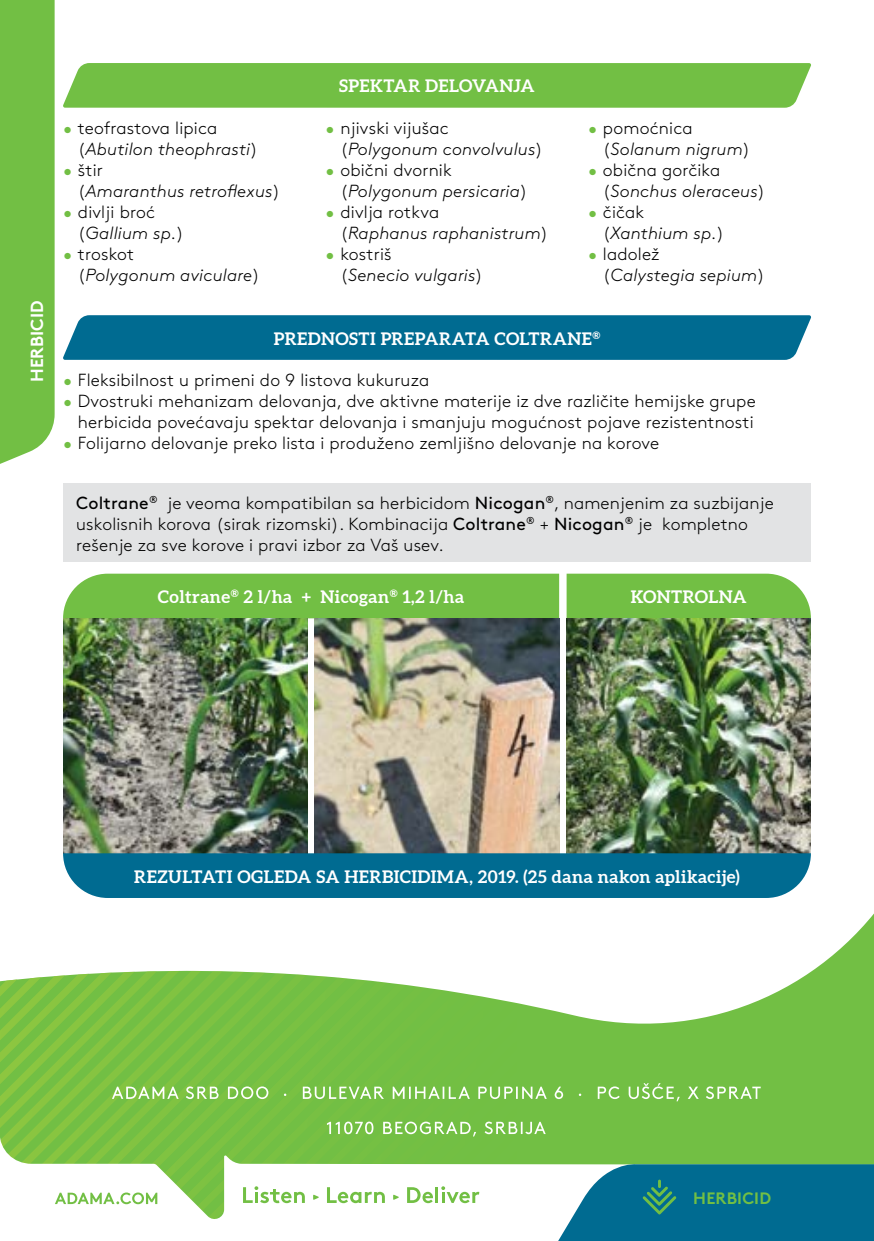
<style>
.page{position:relative;width:874px;height:1241px;background:#fff}
.page>*{position:absolute;margin:0;border:0;box-sizing:border-box;transform-origin:0 0}
.t1{font:300 17.5px/21px "Brown Pro";letter-spacing:.01em;color:#000}
.t2{font:italic 300 17.5px/21px "Brown Pro";letter-spacing:.01em;color:#000}
.t3{font:700 17.5px "Aleo";letter-spacing:.025em;color:#fff}
.t4{font:700 17.5px "Brown Pro";color:#fff}
.t5{font:700 16.45px "Brown Pro";letter-spacing:.01em;color:#72bf44}
.s1{color:#72bf44}
.s2{font-style:italic}
.s3{font-style:normal;color:#72bf44}
.s4{font-style:normal}
.s5{font-weight:400}
</style>
<div class="page">
<div style="left:566px;top:573px;width:244px;height:45px;background:#72bf44"></div>
<div style="left:63px;top:573px;width:496px;height:45px;background:#72bf44"></div>
<div style="left:63px;top:315px;width:748px;height:45px;background:#006b91"></div>
<div style="left:63px;top:483px;width:747px;height:79px;background:#e2e3e4"></div>
<div style="left:63px;top:63px;width:748px;height:45px;background:#72bf44"></div>
<div style="left:0;top:0;width:55px;height:464px;background:#72bf44"></div>
<svg style="left:0;top:915px;width:873px;height:325px"></svg>
<img style="left:63px;top:618px;width:244px;height:235px">
<img style="left:315px;top:618px;width:244px;height:235px">
<img style="left:566px;top:618px;width:244px;height:235px">
<div style="left:63px;top:853px;width:747px;height:44px;background:#006b91"></div>
<p class="t4" style="left:23px;top:382px;width:83px;rotate:-90deg">HERBICID</p>
<p class="t1" style="left:78px;top:116px;width:181px;text-indent:-15px"><span class="s1">•</span> teofrastova lipica (<span class="s2">Abutilon theophrasti</span>)</p>
<p class="t2" style="left:78px;top:158px;width:204px;text-indent:-15px"><span class="s3">•</span> <span class="s4">štir<br>(</span>Amaranthus retroflexus<span class="s4">)</span></p>
<p class="t1" style="left:78px;top:200px;width:108px;text-indent:-15px"><span class="s1">•</span> divlji broć (<span class="s2">Gallium sp.</span>)</p>
<p class="t2" style="left:78px;top:242px;width:183px;text-indent:-15px"><span class="s3">•</span> <span class="s4">troskot<br>(</span>Polygonum aviculare<span class="s4">)</span></p>
<p class="t3" style="left:339px;top:75px;width:197px">SPEKTAR DELOVANJA</p>
<p class="t2" style="left:340px;top:116px;width:204px;text-indent:-15px"><span class="s3">•</span> <span class="s4">njivski vijušac (</span>Polygonum convolvulus<span class="s4">)</span></p>
<p class="t2" style="left:340px;top:158px;width:188px;text-indent:-15px"><span class="s3">•</span> <span class="s4">obični dvornik (</span>Polygonum persicaria<span class="s4">)</span></p>
<p class="t2" style="left:340px;top:200px;width:209px;text-indent:-15px"><span class="s3">•</span> <span class="s4">divlja rotkva<br>(</span>Raphanus raphanistrum<span class="s4">)</span></p>
<p class="t2" style="left:340px;top:242px;width:144px;text-indent:-15px"><span class="s3">•</span> <span class="s4">kostriš<br>(</span>Senecio vulgaris<span class="s4">)</span></p>
<p class="t2" style="left:602px;top:116px;width:149px;text-indent:-15px"><span class="s3">•</span> <span class="s4">pomoćnica (</span>Solanum nigrum<span class="s4">)</span></p>
<p class="t2" style="left:602px;top:158px;width:164px;text-indent:-15px"><span class="s3">•</span> <span class="s4">obična gorčika (</span>Sonchus oleraceus<span class="s4">)</span></p>
<p class="t2" style="left:602px;top:200px;width:123px;text-indent:-15px"><span class="s3">•</span> <span class="s4">čičak (</span>Xanthium sp.<span class="s4">)</span></p>
<p class="t2" style="left:602px;top:242px;width:163px;text-indent:-15px"><span class="s3">•</span> <span class="s4">ladolež<br>(</span>Calystegia sepium<span class="s4">)</span></p>
<p class="t3" style="left:274px;top:327px;width:328px">PREDNOSTI PREPARATA COLTRANE<sup>®</sup></p>
<p class="t1" style="left:63px;top:368px;width:367px"><span class="s1">•</span> Fleksibilnost u primeni do 9 listova kukuruza</p>
<p class="t1" style="left:63px;top:389px;width:694px;text-align:right"><span class="s1">•</span> Dvostruki mehanizam delovanja, dve aktivne materije iz dve različite hemijske grupe herbicida povećavaju spektar delovanja i smanjuju mogućnost pojave rezistentnosti</p>
<p class="t1" style="left:63px;top:431px;width:597px"><span class="s1">•</span> Folijarno delovanje preko lista i produženo zemljišno delovanje na korove</p>
<p class="t1" style="left:76px;top:491px;width:698px"><span class="s5">Coltrane</span><sup>®</sup> je veoma kompatibilan sa herbicidom <span class="s5">Nicogan</span><sup>®</sup>, namenjenim za suzbijanje uskolisnih korova (sirak rizomski). Kombinacija <span class="s5">Coltrane</span><sup>®</sup> + <span class="s5">Nicogan</span><sup>®</sup> je kompletno rešenje za sve korove i pravi izbor za Vaš usev.</p>
<p class="t3" style="left:158px;top:586px;width:307px">Coltrane<sup>®</sup> 2 l/ha + Nicogan<sup>®</sup> 1,2 l/ha</p>
<p class="t3" style="left:630px;top:586px;width:117px">KONTROLNA</p>
<p class="t3" style="left:134px;top:865px;width:606px">REZULTATI OGLEDA SA HERBICIDIMA, 2019. (25 dana nakon aplikacije)</p>
<p class="t5" style="left:693px;top:1184px;width:79px">HERBICID</p>
</div>
